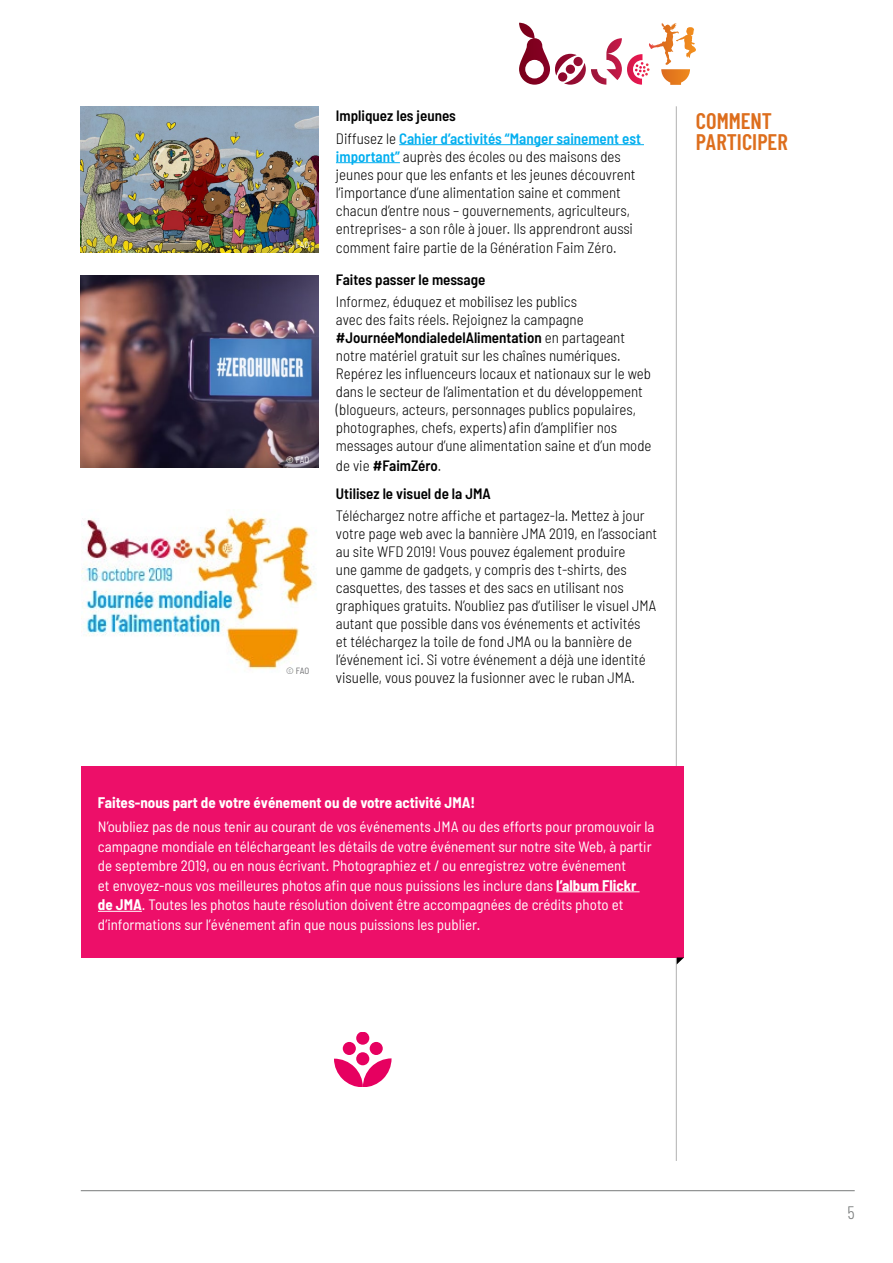
<style>
.page{position:relative;width:893px;height:1263px;background:#fff}
.page>*{position:absolute;margin:0;border:0;box-sizing:border-box;transform-origin:0 0}
.t1{font:600 22.5px/21px "Barlow Condensed";color:#dd6e1d}
.t2{font:300 18px "Barlow Condensed";color:#787b7b}
.t3{font:300 semi-condensed 15px/18px "Barlow";color:#000}
.t4{font:semi-condensed 15px/19.5px "Barlow";color:#fff}
.t5{font:600 semi-condensed 15px/22.2px "Barlow";color:#00aeef}
.t6{font:600 semi-condensed 15px/27.8px "Barlow";color:#000}
.t7{font:700 semi-condensed 15px "Barlow";color:#fff}
.t8{font:semi-condensed 9px "Barlow";letter-spacing:-.025em;color:#fff}
.t9{font:semi-condensed 9px "Barlow";color:#6d6e71}
.s1{color:#000}
.s2{font-weight:300;color:#000}
.s3{font-weight:600;color:#00aeef}
.s4{font-weight:600}
.s5{font-weight:300}
.s6{font-weight:700}
</style>
<div class="page">
<hr style="left:676px;top:106px;width:1px;height:1055px;background:#b1b1b1">
<hr style="left:81px;top:1190px;width:774px;height:1px;background:#787b7b">
<svg style="left:519px;top:23px;width:148px;height:62px"></svg>
<hr style="left:399px;top:144px;width:245px;height:1px;background:#00aeef">
<hr style="left:336px;top:162px;width:64px;height:1px;background:#00aeef">
<img style="left:81px;top:106px;width:237px;height:146px">
<img style="left:81px;top:275px;width:237px;height:193px">
<img style="left:81px;top:516px;width:235px;height:154px">
<div style="left:81px;top:766px;width:603px;height:191px;background:#ed0f69"></div>
<hr style="left:556px;top:891px;width:84px;height:1px;background:#fff">
<hr style="left:98px;top:911px;width:44px;height:1px;background:#fff">
<svg style="left:677px;top:957px;width:7px;height:7px"></svg>
<svg style="left:334px;top:1058px;width:58px;height:29px"></svg>
<div style="left:356px;top:1052px;width:13px;height:13px;background:#e60060;border-radius:50%"></div>
<div style="left:356px;top:1032px;width:13px;height:13px;background:#e60060;border-radius:50%"></div>
<div style="left:343px;top:1042px;width:13px;height:13px;background:#e60060;border-radius:50%"></div>
<div style="left:370px;top:1042px;width:13px;height:13px;background:#e60060;border-radius:50%"></div>
<p class="t8" style="left:286px;top:239px;width:25px">© FAO</p>
<p class="t8" style="left:286px;top:455px;width:25px">© FAO</p>
<p class="t9" style="left:286px;top:665px;width:25px">© FAO</p>
<p class="t5" style="left:336px;top:104px;width:307px"><span class="s1">Impliquez les jeunes<br></span><span class="s2">Diffusez le</span> Cahier d’activités “Manger sainement est</p>
<p class="t3" style="left:336px;top:146px;width:301px"><span class="s3">important”</span> auprès des écoles ou des maisons des jeunes pour que les enfants et les jeunes découvrent l’importance d’une alimentation saine et comment chacun d’entre nous – gouvernements, agriculteurs, entreprises- a son rôle à jouer. Ils apprendront aussi</p>
<p class="t3" style="left:336px;top:238px;width:282px">comment faire partie de la Génération Faim Zéro.</p>
<p class="t6" style="left:336px;top:265px;width:151px">Faites passer le message</p>
<p class="t3" style="left:336px;top:292px;width:317px">Informez, éduquez et mobilisez les publics<br>avec des faits réels. Rejoignez la campagne <span class="s4">#JournéeMondialedelAlimentation</span> en partageant notre matériel gratuit sur les chaînes numériques.<br>Repérez les influenceurs locaux et nationaux sur le web dans le secteur de l’alimentation et du développement (blogueurs, acteurs, personnages publics populaires, photographes, chefs, experts) afin d’amplifier nos messages autour d’une alimentation saine et d’un mode</p>
<p class="t6" style="left:336px;top:450px;width:156px"><span class="s5">de vie</span> #FaimZéro<span class="s5">.<br></span>Utilisez le visuel de la JMA</p>
<p class="t3" style="left:336px;top:505px;width:323px">Téléchargez notre affiche et partagez-la. Mettez à jour votre page web avec la bannière JMA 2019, en l’associant au site WFD 2019! Vous pouvez également produire<br>une gamme de gadgets, y compris des t-shirts, des casquettes, des tasses et des sacs en utilisant nos graphiques gratuits. N’oubliez pas d’utiliser le visuel JMA autant que possible dans vos événements et activités<br>et téléchargez la toile de fond JMA ou la bannière de l’événement ici. Si votre événement a déjà une identité visuelle, vous pouvez la fusionner avec le ruban JMA.</p>
<h1 class="t1" style="left:696px;top:110px;width:93px">COMMENT<br>PARTICIPER</h1>
<p class="t7" style="left:98px;top:794px;width:379px">Faites-nous part de votre événement ou de votre activité JMA!</p>
<p class="t4" style="left:98px;top:817px;width:558px">N’oubliez pas de nous tenir au courant de vos événements JMA ou des efforts pour promouvoir la campagne mondiale en téléchargeant les détails de votre événement sur notre site Web, à partir de septembre 2019, ou en nous écrivant. Photographiez et / ou enregistrez votre événement<br>et envoyez-nous vos meilleures photos afin que nous puissions les inclure dans <span class="s6">l’album Flickr de JMA</span>. Toutes les photos haute résolution doivent être accompagnées de crédits photo et d’informations sur l’événement afin que nous puissions les publier.</p>
<p class="t2" style="left:847px;top:1201px;width:9px">5</p>
</div>
